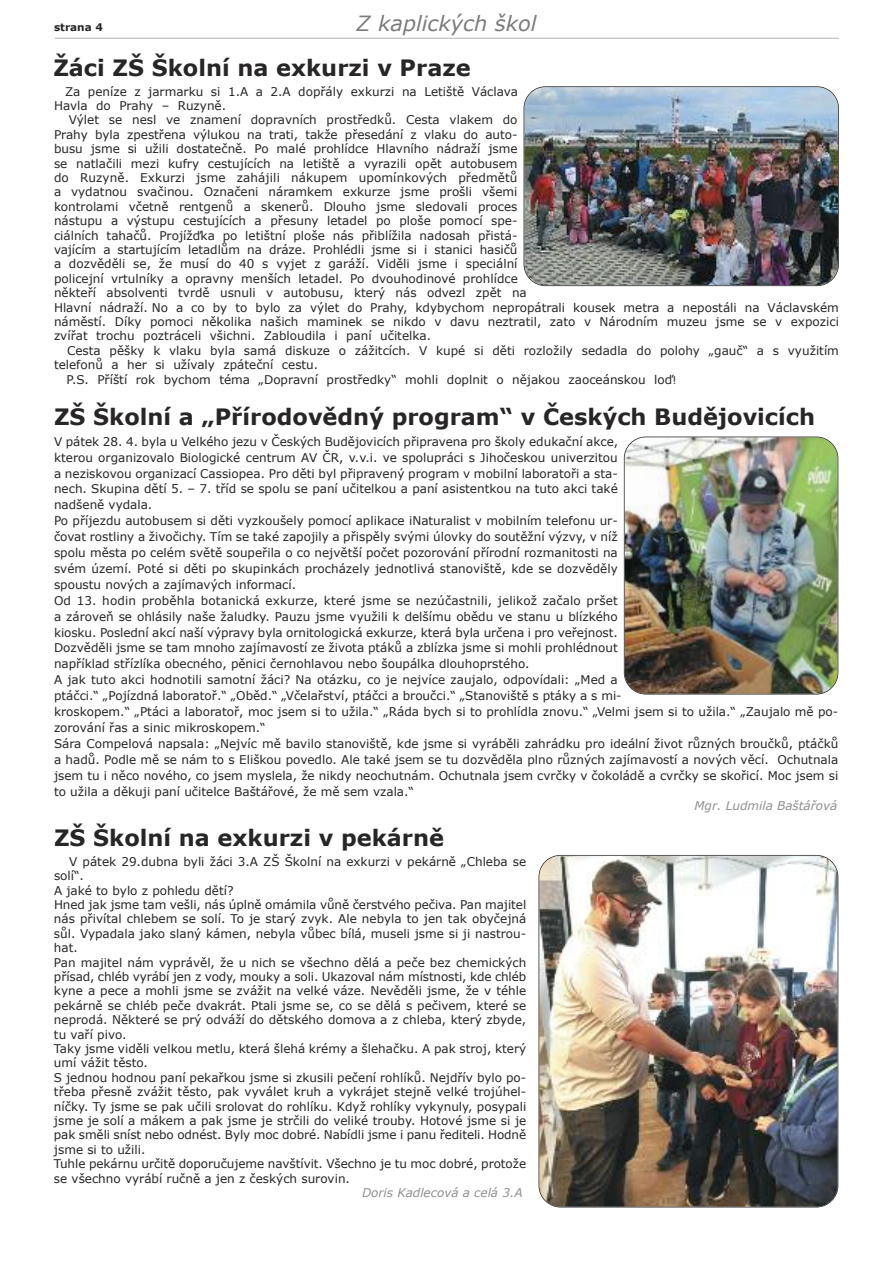
<style>
.page{position:relative;width:893px;height:1263px;background:#fff}
.page>*{position:absolute;margin:0;border:0;box-sizing:border-box;transform-origin:0 0}
.t1{font:700 22.5px "Verdana";color:#272526}
.t2{font:italic 21px "Verdana";color:#7d7c7d}
.t3{font:12px/14.4px "Verdana";color:#272526}
.t4{font:italic 12px "Verdana";color:#919090}
.t5{font:700 10.5px "Verdana";color:#272526}
.s1{font-size:10.5px}
</style>
<div class="page">
<hr style="left:55px;top:38px;width:784px;height:1px;background:#c9c8c9">
<img style="left:524px;top:88px;width:314px;height:197px;border-radius:21px">
<div style="left:524px;top:86px;width:315px;height:200px;border:2px solid #272526;border-radius:22px"></div>
<img style="left:625px;top:437px;width:213px;height:257px;border-radius:21px">
<div style="left:624px;top:437px;width:214px;height:257px;border:2px solid #272526;border-radius:22px"></div>
<img style="left:539px;top:856px;width:299px;height:351px;border-radius:21px">
<div style="left:538px;top:855px;width:300px;height:352px;border:2px solid #272526;border-radius:22px"></div>
<h2 class="t2" style="left:356px;top:10px;width:182px">Z kaplických škol</h2>
<h1 class="t1" style="left:53px;top:54px;width:419px">Žáci ZŠ Školní na exkurzi v Praze</h1>
<p class="t3" style="left:54px;top:84px;width:465px;text-indent:11px">Za peníze z jarmarku si 1.A a 2.A dopřály exkurzi na Letiště Václava<br>Havla do Prahy – Ruzyně.</p>
<p class="t3" style="left:54px;top:112px;width:786px;text-indent:15px">Výlet se nesl ve znamení dopravních prostředků. Cesta vlakem do<br>Prahy byla zpestřena výlukou na trati, takže přesedání z vlaku do auto-<br>busu jsme si užili dostatečně. Po malé prohlídce Hlavního nádraží jsme<br>se natlačili mezi kufry cestujících na letiště a vyrazili opět autobusem<br>do Ruzyně. Exkurzi jsme zahájili nákupem upomínkových předmětů<br>a vydatnou svačinou. Označeni náramkem exkurze jsme prošli všemi<br>kontrolami včetně rentgenů a skenerů. Dlouho jsme sledovali proces<br>nástupu a výstupu cestujících a přesuny letadel po ploše pomocí spe-<br>ciálních tahačů. Projížďka po letištní ploše nás přiblížila nadosah přistá-<br>vajícím a startujícím letadlům na dráze. Prohlédli jsme si i stanici hasičů<br>a dozvěděli se, že musí do 40 s vyjet z garáží. Viděli jsme i speciální<br>policejní vrtulníky a opravny menších letadel. Po dvouhodinové prohlídce<br>někteří absolventi tvrdě usnuli v autobusu, který nás odvezl zpět na<br>Hlavní nádraží. No a co by to bylo za výlet do Prahy, kdybychom nepropátrali kousek metra a nepostáli na Václavském náměstí. Díky pomoci několika našich maminek se nikdo v davu neztratil, zato v Národním muzeu jsme se v expozici zvířat trochu poztráceli všichni. Zabloudila i paní učitelka.</p>
<p class="t3" style="left:67px;top:343px;width:773px">Cesta pěšky k vlaku byla samá diskuze o zážitcích. V kupé si děti rozložily sedadla do polohy „gauč“ a s využitím</p>
<p class="t3" style="left:54px;top:357px;width:266px">telefonů a her si užívaly zpáteční cestu.</p>
<p class="t3" style="left:67px;top:372px;width:611px">P.S. Příští rok bychom téma „Dopravní prostředky“ mohli doplnit o nějakou zaoceánskou loď<span class="s1">!</span></p>
<h1 class="t1" style="left:54px;top:403px;width:763px">ZŠ Školní a „Přírodovědný program“ v Českých Budějovicích</h1>
<p class="t3" style="left:54px;top:433px;width:786px;line-height:15.9px">V pátek 28. 4. byla u Velkého jezu v Českých Budějovicích připravena pro školy edukační akce,<br>kterou organizovalo Biologické centrum AV ČR, v.v.i. ve spolupráci s Jihočeskou univerzitou<br>a neziskovou organizací Cassiopea. Pro děti byl připravený program v mobilní laboratoři a sta-<br>nech. Skupina dětí 5. – 7. tříd se spolu se paní učitelkou a paní asistentkou na tuto akci také<br>nadšeně vydala.<br>Po příjezdu autobusem si děti vyzkoušely pomocí aplikace iNaturalist v mobilním telefonu ur-<br>čovat rostliny a živočichy. Tím se také zapojily a přispěly svými úlovky do soutěžní výzvy, v níž<br>spolu města po celém světě soupeřila o co největší počet pozorování přírodní rozmanitosti na<br>svém území. Poté si děti po skupinkách procházely jednotlivá stanoviště, kde se dozvěděly<br>spoustu nových a zajímavých informací.<br>Od 13. hodin proběhla botanická exkurze, které jsme se nezúčastnili, jelikož začalo pršet<br>a zároveň se ohlásily naše žaludky. Pauzu jsme využili k delšímu obědu ve stanu u blízkého<br>kiosku. Poslední akcí naší výpravy byla ornitologická exkurze, která byla určena i pro veřejnost.<br>Dozvěděli jsme se tam mnoho zajímavostí ze života ptáků a zblízka jsme si mohli prohlédnout<br>například střízlíka obecného, pěnici černohlavou nebo šoupálka dlouhoprstého.<br>A jak tuto akci hodnotili samotní žáci? Na otázku, co je nejvíce zaujalo, odpovídali: „Med a<br>ptáčci.“ „Pojízdná laboratoř.“ „Oběd.“ „Včelařství, ptáčci a broučci.“ „Stanoviště s ptáky a s mi-<br>kroskopem.“ „Ptáci a laboratoř, moc jsem si to užila.“ „Ráda bych si to prohlídla znovu.“ „Velmi jsem si to užila.“ „Zaujalo mě po&shy;zorování řas a sinic mikroskopem.“<br>Sára Compelová napsala: „Nejvíc mě bavilo stanoviště, kde jsme si vyráběli zahrádku pro ideální život různých broučků, ptáčků a hadů. Podle mě se nám to s Eliškou povedlo. Ale také jsem se tu dozvěděla plno různých zajímavostí a nových věcí. Ochutnala jsem tu i něco nového, co jsem myslela, že nikdy neochutnám. Ochutnala jsem cvrčky v čokoládě a cvrčky se skořicí. Moc jsem si to užila a děkuji paní učitelce Baštářové, že mě sem vzala.“</p>
<p class="t4" style="left:694px;top:798px;width:145px">Mgr. Ludmila Baštářová</p>
<h1 class="t1" style="left:54px;top:824px;width:391px">ZŠ Školní na exkurzi v pekárně</h1>
<p class="t3" style="left:54px;top:854px;width:474px;text-indent:15px">V pátek 29.dubna byli žáci 3.A ZŠ Školní na exkurzi v pekárně „Chleba se solí“.<br>A jaké to bylo z pohledu dětí?<br>Hned jak jsme tam vešli, nás úplně omámila vůně čerstvého pečiva. Pan majitel nás přivítal chlebem se solí. To je starý zvyk. Ale nebyla to jen tak obyčejná sůl. Vypadala jako slaný kámen, nebyla vůbec bílá, museli jsme si ji nastrou&shy;hat.<br>Pan majitel nám vyprávěl, že u nich se všechno dělá a peče bez chemických přísad, chléb vyrábí jen z vody, mouky a soli. Ukazoval nám místnosti, kde chléb kyne a pece a mohli jsme se zvážit na velké váze. Nevěděli jsme, že v téhle pekárně se chléb peče dvakrát. Ptali jsme se, co se dělá s pečivem, které se neprodá. Některé se prý odváží do dětského domova a z chleba, který zbyde, tu vaří pivo.<br>Taky jsme viděli velkou metlu, která šlehá krémy a šlehačku. A pak stroj, který umí vážit těsto.<br>S jednou hodnou paní pekařkou jsme si zkusili pečení rohlíků. Nejdřív bylo po&shy;třeba přesně zvážit těsto, pak vyválet kruh a vykrájet stejně velké trojúhel&shy;níčky. Ty jsme se pak učili srolovat do rohlíku. Když rohlíky vykynuly, posypali jsme je solí a mákem a pak jsme je strčili do veliké trouby. Hotové jsme si je pak směli sníst nebo odnést. Byly moc dobré. Nabídli jsme i panu řediteli. Hodně jsme si to užili.<br>Tuhle pekárnu určitě doporučujeme navštívit. Všechno je tu moc dobré, protože se všechno vyrábí ručně a jen z českých surovin.</p>
<p class="t4" style="left:362px;top:1185px;width:162px">Doris Kadlecová a celá 3.A</p>
<p class="t5" style="left:54px;top:20px;width:50px">strana 4</p>
</div>
